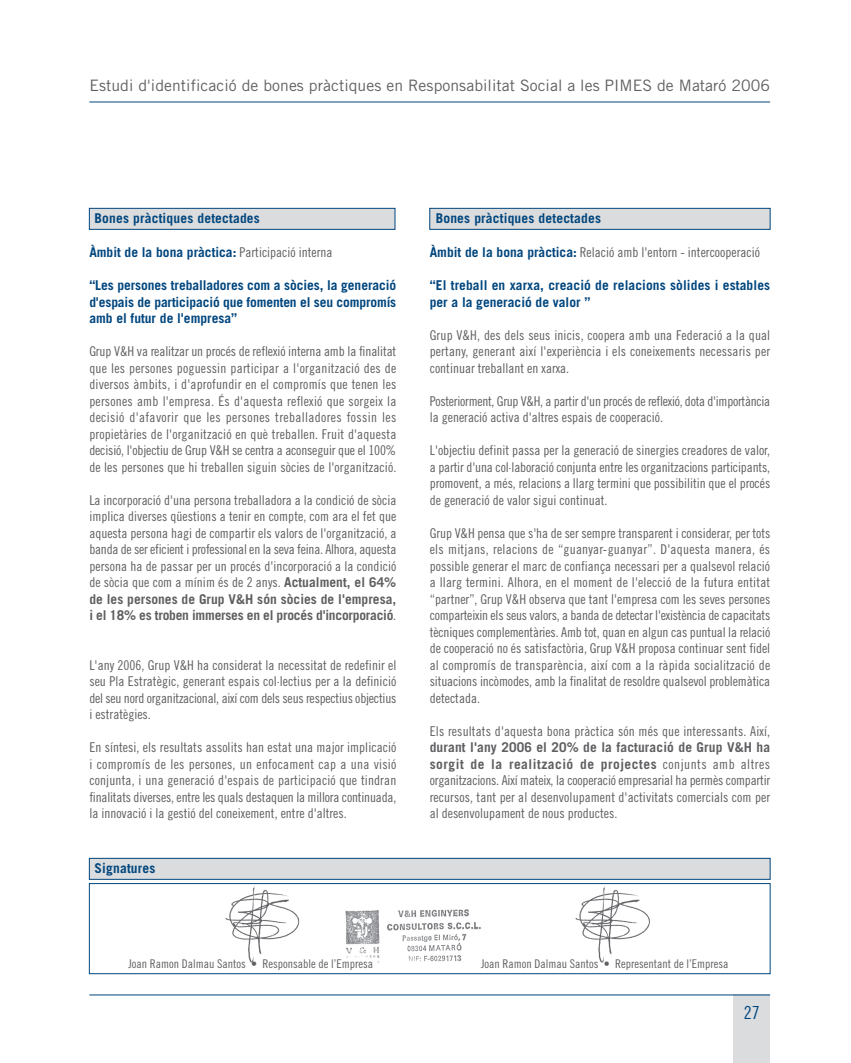
<style>
.page{position:relative;width:851px;height:1063px;background:#fff}
.page>*{position:absolute;margin:0;border:0;box-sizing:border-box;transform-origin:0 0}
.t1{font:18px "Trade Gothic Cond Eighteen";color:#00467e}
.t2{font:15.75px "Trade Gothic";letter-spacing:.005em;color:#5f5f62}
.t3{font:13.5px/16.5px "Trade Gothic Cond Eighteen";color:#5f5f62;text-align:justify}
.t4{font:700 13.5px/16.5px "Trade Gothic";letter-spacing:.005em;color:#00467e;text-align:justify}
.t5{font:700 13.5px/16.5px "Trade Gothic";color:#5f5f62}
.t6{font:13.5px/16.5px "Trade Gothic Cond Eighteen";letter-spacing:-.02em;color:#5f5f62}
.t7{font:12px "Trade Gothic Cond Eighteen";color:#5f5f62}
.s1{font-family:"Trade Gothic Cond Eighteen";font-weight:400;color:#5f5f62}
.s2{font-family:"Trade Gothic";font-weight:700}
.s3{font-family:"Trade Gothic Cond Eighteen";font-weight:400}
.s4{font-family:"Trade Gothic";font-weight:700;color:#00467e}
</style>
<div class="page">
<img style="left:575px;top:886px;width:75px;height:77px">
<img style="left:225px;top:886px;width:256px;height:77px">
<hr style="left:89px;top:102px;width:681px;height:1px;background:#00467e">
<div style="left:733px;top:995px;width:37px;height:68px;background:#dbdcde"></div>
<hr style="left:89px;top:995px;width:681px;height:1px;background:#00467e">
<div style="left:89px;top:208px;width:306px;height:22px;background:#dbdcde;border:1px solid #00467e"></div>
<div style="left:89px;top:858px;width:681px;height:21px;background:#dbdcde"></div>
<div style="left:89px;top:858px;width:681px;height:22px;border:1px solid #00467e"></div>
<div style="left:89px;top:883px;width:681px;height:91px;border:1px solid #00467e"></div>
<div style="left:429px;top:208px;width:341px;height:22px;background:#dbdcde;border:1px solid #00467e"></div>
<p class="t2" style="left:89px;top:80px;width:682px">Estudi d'identificació de bones pràctiques en Responsabilitat Social a les PIMES de Mataró 2006</p>
<p class="t4" style="left:95px;top:211px;width:167px">Bones pràctiques detectades</p>
<p class="t4" style="left:89px;top:246px;width:244px">Àmbit de la bona pràctica: <span class="s1">Participació interna</span></p>
<p class="t4" style="left:89px;top:279px;width:308px">“Les persones treballadores com a sòcies, la generació d'espais de participació que fomenten el seu compromís amb el futur de l'empresa”</p>
<p class="t3" style="left:89px;top:344px;width:308px">Grup V&amp;H va realitzar un procés de reflexió interna amb la finalitat que les persones poguessin participar a l'organització des de diversos àmbits, i d'aprofundir en el compromís que tenen les persones amb l'empresa. És d'aquesta reflexió que sorgeix la decisió d'afavorir que les persones treballadores fossin les propietàries de l'organització en què treballen. Fruit d'aquesta decisió, l'objectiu de Grup V&amp;H se centra a aconseguir que el 100% de les persones que hi treballen siguin sòcies de l'organització.</p>
<p class="t3" style="left:89px;top:493px;width:308px">La incorporació d'una persona treballadora a la condició de sòcia implica diverses qüestions a tenir en compte, com ara el fet que aquesta persona hagi de compartir els valors de l'organització, a banda de ser eficient i professional en la seva feina. Alhora, aquesta persona ha de passar per un procés d'incorporació a la condició de sòcia que com a mínim és de 2 anys. <span class="s2">Actualment, el 64%</span></p>
<p class="t5" style="left:89px;top:592px;width:308px">de les persones de Grup V&amp;H són sòcies de l'empresa, i el 18% es troben immerses en el procés d'incorporació<span class="s3">.</span></p>
<p class="t3" style="left:89px;top:658px;width:308px">L'any 2006, Grup V&amp;H ha considerat la necessitat de redefinir el seu Pla Estratègic, generant espais col·lectius per a la definició del seu nord organitzacional, així com dels seus respectius objectius i estratègies.</p>
<p class="t3" style="left:89px;top:740px;width:308px">En síntesi, els resultats assolits han estat una major implicació i compromís de les persones, un enfocament cap a una visió conjunta, i una generació d'espais de participació que tindran finalitats diverses, entre les quals destaquen la millora continuada, la innovació i la gestió del coneixement, entre d'altres.</p>
<p class="t4" style="left:95px;top:861px;width:62px">Signatures</p>
<p class="t4" style="left:435px;top:211px;width:167px">Bones pràctiques detectades</p>
<p class="t3" style="left:429px;top:245px;width:331px"><span class="s4">Àmbit de la bona pràctica:</span> Relació amb l'entorn - intercooperació</p>
<p class="t4" style="left:429px;top:279px;width:342px">“El treball en xarxa, creació de relacions sòlides i estables per a la generació de valor ”</p>
<p class="t3" style="left:429px;top:328px;width:342px">Grup V&amp;H, des dels seus inicis, coopera amb una Federació a la qual pertany, generant així l'experiència i els coneixements necessaris per continuar treballant en xarxa.</p>
<p class="t6" style="left:429px;top:394px;width:342px">Posteriorment, Grup V&amp;H, a partir d'un procés de reflexió, dota d'importància la generació activa d'altres espais de cooperació.</p>
<p class="t3" style="left:429px;top:443px;width:342px">L'objectiu definit passa per la generació de sinergies creadores de valor, a partir d'una col·laboració conjunta entre les organitzacions participants, promovent, a més, relacions a llarg termini que possibilitin que el procés de generació de valor sigui continuat.</p>
<p class="t3" style="left:429px;top:526px;width:342px">Grup V&amp;H pensa que s'ha de ser sempre transparent i considerar, per tots els mitjans, relacions de “guanyar-guanyar”. D'aquesta manera, és possible generar el marc de confiança necessari per a qualsevol relació a llarg termini. Alhora, en el moment de l'elecció de la futura entitat “partner”, Grup V&amp;H observa que tant l'empresa com les seves persones comparteixin els seus valors, a banda de detectar l'existència de capacitats tècniques complementàries. Amb tot, quan en algun cas puntual la relació de cooperació no és satisfactòria, Grup V&amp;H proposa continuar sent fidel al compromís de transparència, així com a la ràpida socialització de situacions incòmodes, amb la finalitat de resoldre qualsevol problemàtica detectada.</p>
<p class="t3" style="left:429px;top:724px;width:342px">Els resultats d'aquesta bona pràctica són més que interessants. Així,</p>
<p class="t5" style="left:429px;top:741px;width:342px">durant l'any 2006 el 20% de la facturació de Grup V&amp;H ha sorgit de la realització de projectes <span class="s3">conjunts amb altres</span></p>
<p class="t3" style="left:429px;top:773px;width:342px">organitzacions. Així mateix, la cooperació empresarial ha permès compartir recursos, tant per al desenvolupament d'activitats comercials com per al desenvolupament de nous productes.</p>
<p class="t7" style="left:128px;top:960px;width:246px">Joan Ramon Dalmau Santos • Responsable de l’Empresa</p>
<p class="t7" style="left:481px;top:960px;width:249px">Joan Ramon Dalmau Santos • Representant de l’Empresa</p>
<h1 class="t1" style="left:743px;top:1006px;width:17px">27</h1>
</div>
